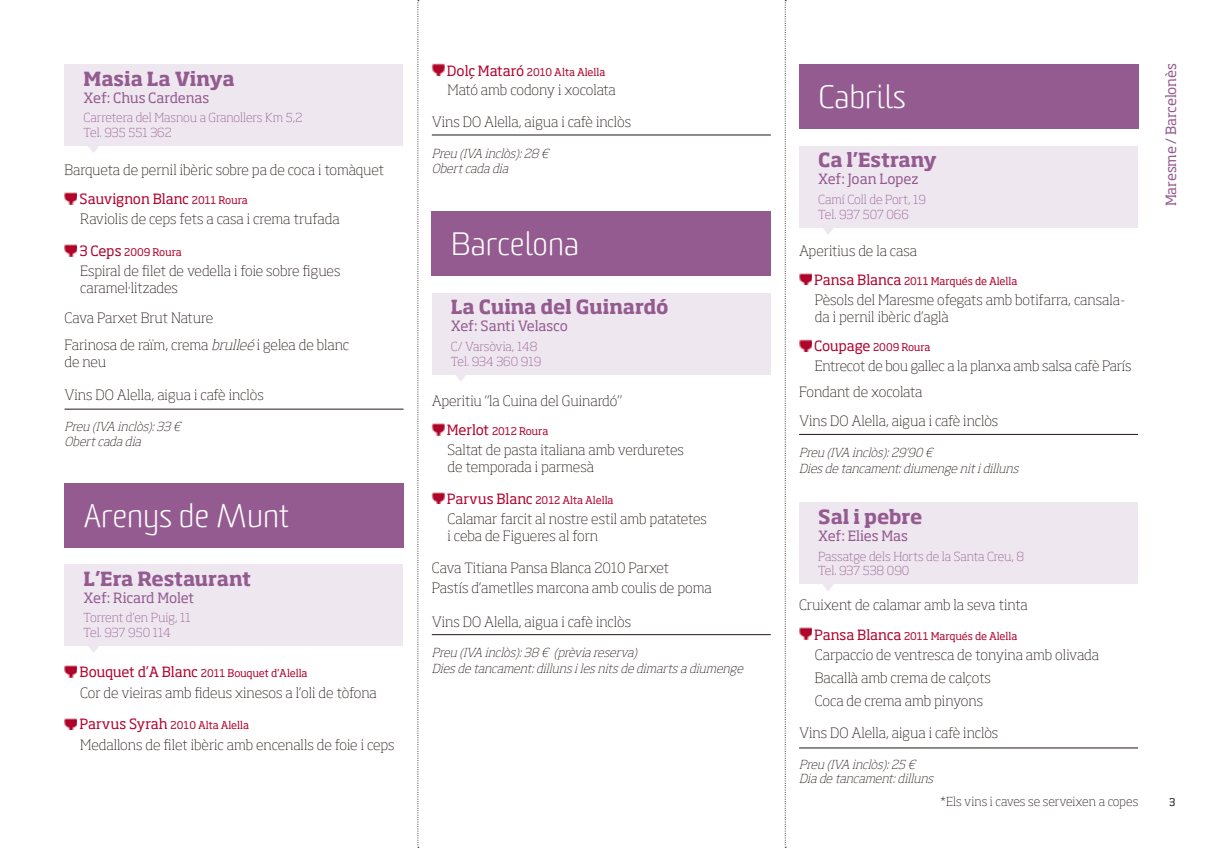
<style>
.page{position:relative;width:1221px;height:849px;background:#fff}
.page>*{position:absolute;margin:0;border:0;box-sizing:border-box;transform-origin:0 0}
.t1{font:300 31.5px "Sommet Rounded";color:#fff}
.t2{font:700 19.25px "Soho Std";letter-spacing:-.005em;color:#945b91}
.t3{font:200 14px/16.8px "Soho Std";letter-spacing:-.01em;color:#231916}
.t4{font:14px "Soho Std";letter-spacing:-.01em;color:#945b91}
.t5{font:italic 200 12.25px/15.4px "Soho Std";color:#231916}
.t6{font:200 12.25px/14.7px "Soho Std";color:#945b91}
.t7{font:200 12.25px "Soho Std";color:#231916}
.t8{font:10.5px "Soho Std";color:#b1042e}
.t9{font:10.5px "Soho Std";color:#231916}
.s1{font-weight:400;color:#b1042e}
.s2{font-weight:400;font-size:10.5px;color:#b1042e}
.s3{font-size:14px}
.s4{font-style:italic}
</style>
<div class="page">
<svg style="left:784px;top:0;width:2px;height:847px"></svg>
<svg style="left:417px;top:0;width:2px;height:847px"></svg>
<div style="left:799px;top:64px;width:339px;height:65px;background:#945b91"></div>
<div style="left:799px;top:146px;width:338px;height:81px;background:#eee7ef"></div>
<svg style="left:819px;top:227px;width:18px;height:7px"></svg>
<img style="left:799px;top:273px;width:12px;height:12px">
<img style="left:799px;top:339px;width:12px;height:12px">
<hr style="left:799px;top:434px;width:338px;height:1px;background:#231916">
<div style="left:799px;top:502px;width:338px;height:81px;background:#eee7ef"></div>
<svg style="left:819px;top:583px;width:18px;height:8px"></svg>
<img style="left:799px;top:627px;width:12px;height:12px">
<hr style="left:799px;top:747px;width:338px;height:1px;background:#231916">
<img style="left:432px;top:63px;width:12px;height:13px">
<hr style="left:432px;top:135px;width:338px;height:1px;background:#231916">
<div style="left:432px;top:211px;width:339px;height:65px;background:#945b91"></div>
<div style="left:432px;top:293px;width:338px;height:81px;background:#eee7ef"></div>
<svg style="left:451px;top:374px;width:19px;height:7px"></svg>
<img style="left:432px;top:423px;width:12px;height:12px">
<img style="left:432px;top:492px;width:12px;height:12px">
<hr style="left:432px;top:634px;width:338px;height:1px;background:#231916">
<div style="left:64px;top:64px;width:339px;height:81px;background:#eee7ef"></div>
<svg style="left:84px;top:145px;width:19px;height:8px"></svg>
<img style="left:64px;top:192px;width:13px;height:12px">
<img style="left:64px;top:244px;width:13px;height:12px">
<hr style="left:64px;top:408px;width:339px;height:1px;background:#231916">
<div style="left:64px;top:483px;width:339px;height:64px;background:#945b91"></div>
<div style="left:64px;top:564px;width:339px;height:81px;background:#eee7ef"></div>
<svg style="left:84px;top:645px;width:19px;height:8px"></svg>
<img style="left:64px;top:665px;width:13px;height:12px">
<img style="left:64px;top:718px;width:13px;height:11px">
<h2 class="t2" style="left:84px;top:71px;width:153px">Masia La Vinya</h2>
<p class="t4" style="left:84px;top:92px;width:127px">Xef: Chus Cardenas</p>
<p class="t6" style="left:84px;top:111px;width:220px">Carretera del Masnou a Granollers Km 5,2<br>Tel. 935 551 362</p>
<p class="t3" style="left:80px;top:156px;width:306px;line-height:29.2px;text-indent:-15px">Barqueta de pernil ibèric sobre pa de coca i tomàquet<br><span class="s1">Sauvignon Blanc</span> <span class="s2">2011 Roura</span></p>
<p class="t3" style="left:80px;top:212px;width:261px">Raviolis de ceps fets a casa i crema trufada</p>
<p class="t8" style="left:80px;top:248px;width:104px"><span class="s3">3 Ceps</span> 2009 Roura</p>
<p class="t3" style="left:80px;top:264px;width:262px">Espiral de filet de vedella i foie sobre figues caramel·litzades</p>
<p class="t3" style="left:64px;top:305px;width:286px;line-height:27.5px">Cava Parxet Brut Nature<br>Farinosa de raïm, crema <span class="s4">brulleé</span> i gelea de blanc</p>
<p class="t3" style="left:64px;top:355px;width:43px">de neu</p>
<p class="t3" style="left:64px;top:387px;width:201px">Vins DO Alella, aigua i cafè inclòs</p>
<p class="t5" style="left:64px;top:420px;width:120px;line-height:14.7px">Preu (IVA inclòs):33 €<br>Obertcada dia</p>
<h1 class="t1" style="left:84px;top:502px;width:207px">Arenys de Munt</h1>
<h2 class="t2" style="left:84px;top:570px;width:169px">L’Era Restaurant</h2>
<p class="t4" style="left:84px;top:591px;width:112px">Xef: Ricard Molet</p>
<p class="t6" style="left:84px;top:611px;width:109px">Torrent d’en Puig, 11<br>Tel. 937 950 114</p>
<p class="t8" style="left:80px;top:669px;width:230px"><span class="s3">Bouquet d’A Blanc</span> 2011 Bouquet d’Alella</p>
<p class="t3" style="left:80px;top:685px;width:298px">Cor de vieiras amb fideus xinesos a l’oli de tòfona</p>
<p class="t8" style="left:80px;top:721px;width:171px"><span class="s3">Parvus Syrah</span> 2010 Alta Alella</p>
<p class="t3" style="left:80px;top:737px;width:316px">Medallons de filet ibèric amb encenalls de foie i ceps</p>
<p class="t8" style="left:447px;top:68px;width:160px"><span class="s3">Dolç Mataró</span> 2010 Alta Alella</p>
<p class="t3" style="left:447px;top:83px;width:170px">Mató amb codony i xocolata</p>
<p class="t3" style="left:432px;top:114px;width:201px">Vins DO Alella, aigua i cafè inclòs</p>
<p class="t5" style="left:432px;top:146px;width:121px">Preu (IVA inclòs):28 €<br>Obertcada dia</p>
<h1 class="t1" style="left:451px;top:231px;width:129px">Barcelona</h1>
<h2 class="t2" style="left:451px;top:299px;width:219px">La Cuina del Guinardó</h2>
<p class="t4" style="left:451px;top:320px;width:118px">Xef: Santi Velasco</p>
<p class="t6" style="left:451px;top:340px;width:92px">C/ Varsòvia, 148<br>Tel. 934 360 919</p>
<p class="t3" style="left:432px;top:393px;width:192px">Aperitiu “la Cuina del Guinardó”</p>
<p class="t8" style="left:447px;top:427px;width:103px"><span class="s3">Merlot</span> 2012 Roura</p>
<p class="t3" style="left:447px;top:443px;width:238px">Saltat de pasta italiana amb verduretes de temporada i parmesà</p>
<p class="t8" style="left:447px;top:495px;width:168px"><span class="s3">Parvus Blanc</span> 2012 Alta Alella</p>
<p class="t3" style="left:447px;top:512px;width:261px">Calamar farcit al nostre estil amb patatetes i ceba de Figueres al forn</p>
<p class="t3" style="left:432px;top:558px;width:281px;line-height:20.3px">Cava Titiana Pansa Blanca 2010 Parxet<br>Pastís d’ametlles marcona amb coulis de poma</p>
<p class="t3" style="left:432px;top:614px;width:201px">Vins DO Alella, aigua i cafè inclòs</p>
<p class="t5" style="left:432px;top:646px;width:315px">Preu (IVA inclòs):38 € (prèvia reserva)<br>Dies de tancament:dilluns iles nits de dimarts a diumenge</p>
<h1 class="t1" style="left:818px;top:84px;width:89px">Cabrils</h1>
<h2 class="t2" style="left:818px;top:152px;width:120px">Ca l’Estrany</h2>
<p class="t4" style="left:818px;top:173px;width:102px">Xef: Joan Lopez</p>
<p class="t6" style="left:818px;top:193px;width:109px">Camí Coll de Port, 19<br>Tel. 937 507 066</p>
<p class="t3" style="left:799px;top:243px;width:119px">Aperitius de la casa</p>
<p class="t8" style="left:814px;top:276px;width:205px"><span class="s3">Pansa Blanca</span> 2011 Marqués de Alella</p>
<p class="t3" style="left:814px;top:293px;width:312px">Pèsols del Maresme ofegats amb botifarra, cansala&shy;da i pernil ibèric d’aglà</p>
<p class="t8" style="left:814px;top:343px;width:118px"><span class="s3">Coupage</span> 2009 Roura</p>
<p class="t3" style="left:799px;top:355px;width:334px;line-height:25.4px;text-indent:16px">Entrecot de bou gallec a la planxa amb salsa cafè París<br>Fondant de xocolata</p>
<p class="t3" style="left:799px;top:414px;width:201px">Vins DO Alella, aigua i cafè inclòs</p>
<p class="t5" style="left:799px;top:446px;width:224px">Preu (IVA inclòs):29’90 €<br>Dies de tancament:diumenge nitidilluns</p>
<h2 class="t2" style="left:818px;top:509px;width:106px">Sal i pebre</h2>
<p class="t4" style="left:818px;top:530px;width:91px">Xef: Elies Mas</p>
<p class="t6" style="left:818px;top:549px;width:207px">Passatge dels Horts de la Santa Creu, 8<br>Tel. 937 538 090</p>
<p class="t3" style="left:799px;top:598px;width:230px">Cruixent de calamar amb la seva tinta</p>
<p class="t8" style="left:814px;top:631px;width:205px"><span class="s3">Pansa Blanca</span> 2011 Marqués de Alella</p>
<p class="t3" style="left:814px;top:644px;width:286px;line-height:23.3px">Carpaccio de ventresca de tonyina amb olivada<br>Bacallà amb crema de calçots<br>Coca de crema amb pinyons</p>
<p class="t3" style="left:799px;top:725px;width:201px">Vins DO Alella, aigua i cafè inclòs</p>
<p class="t5" style="left:799px;top:758px;width:138px;line-height:14px">Preu (IVA inclòs):25 €<br>Dia de tancament:dilluns</p>
<p class="t7" style="left:940px;top:796px;width:200px">*Els vins i caves se serveixen a copes</p>
<p class="t4" style="left:1165px;top:206px;width:145px;rotate:-90deg">Maresme / Barcelonès</p>
<p class="t9" style="left:1169px;top:797px;width:8px">3</p>
</div>
